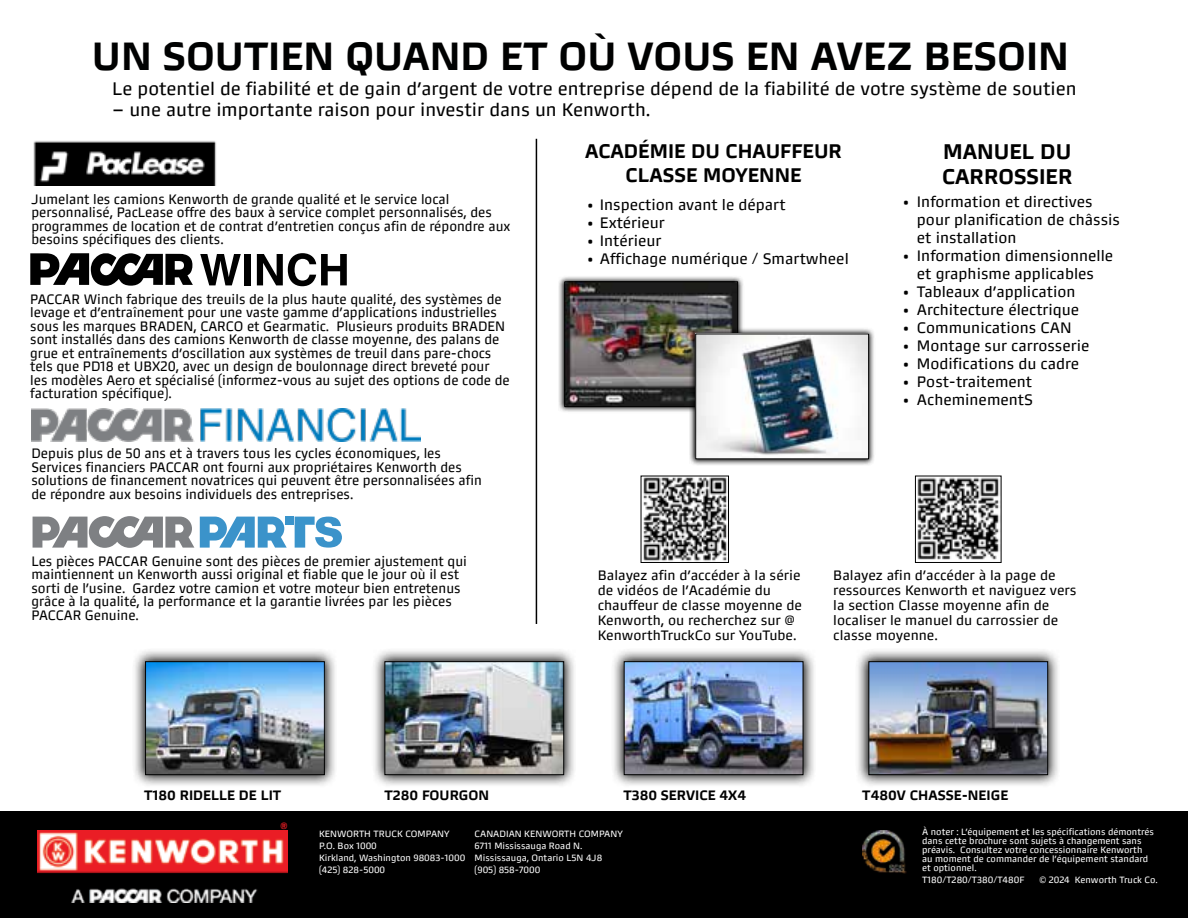
<style>
.page{position:relative;width:1188px;height:918px;background:#fff}
.page>*{position:absolute;margin:0;border:0;box-sizing:border-box;transform-origin:0 0}
.t1{font:700 39px "Kenworth Sans";color:#000101}
.t2{font:700 21px/25.2px "Kenworth Sans";color:#000}
.t3{font:700 19.5px/23.4px "Kenworth Sans";color:#000;text-align:center}
.t4{font:18px "Kenworth Sans";color:#000}
.t5{font:15px/18px "Kenworth Sans";color:#000}
.t6{font:13.5px/13.5px "Kenworth Sans";color:#000;scale:.96 1}
.t7{font:13.5px/15px "Kenworth Sans";color:#000}
.t8{font:700 13.5px "Kenworth Sans";color:#000}
.t9{font:9px/12px "Kenworth Sans";color:#fff}
.t10{font:700 9px "Kenworth Sans";color:#ed1d24}
</style>
<div class="page">
<div style="left:0;top:811px;width:1188px;height:107px;background:#000"></div>
<img style="left:38px;top:830px;width:249px;height:73px">
<img style="left:863px;top:830px;width:44px;height:44px">
<hr style="left:536px;top:139px;width:1px;height:485px;background:#000">
<img style="left:33px;top:141px;width:183px;height:45px">
<svg style="left:200px;top:254px;width:41px;height:31px"></svg>
<div style="left:244px;top:254px;width:7px;height:31px;background:#000"></div>
<svg style="left:257px;top:253px;width:90px;height:33px"></svg>
<svg style="left:30px;top:253px;width:163px;height:33px"></svg>
<svg style="left:613px;top:650px;width:201px;height:135px;background:#b9b9b9"></svg>
<img style="left:624px;top:661px;width:180px;height:114px">
<svg style="left:134px;top:650px;width:201px;height:135px;background:#bababa"></svg>
<img style="left:145px;top:661px;width:180px;height:114px">
<svg style="left:857px;top:650px;width:201px;height:135px;background:#bababa"></svg>
<img style="left:868px;top:661px;width:180px;height:114px">
<svg style="left:374px;top:650px;width:200px;height:135px;background:#babbbb"></svg>
<img style="left:384px;top:661px;width:180px;height:114px">
<div style="left:285px;top:517px;width:9px;height:8px;background:#3a94cb"></div>
<svg style="left:295px;top:517px;width:47px;height:31px"></svg>
<svg style="left:33px;top:516px;width:161px;height:32px"></svg>
<svg style="left:200px;top:517px;width:87px;height:31px"></svg>
<img style="left:31px;top:409px;width:389px;height:32px">
<svg style="left:558px;top:276px;width:185px;height:136px;background:#a8a8a8"></svg>
<img style="left:567px;top:284px;width:169px;height:121px">
<div style="left:565px;top:282px;width:173px;height:125px;border:1px solid #000"></div>
<svg style="left:640px;top:475px;width:89px;height:88px;background:#858585"></svg>
<svg style="left:915px;top:475px;width:87px;height:88px;background:#828282"></svg>
<svg style="left:689px;top:327px;width:185px;height:138px;background:#9c9b9a"></svg>
<img style="left:698px;top:336px;width:169px;height:121px">
<h1 class="t1" style="left:92px;top:31px;width:979px">UN SOUTIEN QUAND ET OÙ VOUS EN AVEZ BESOIN</h1>
<h3 class="t4" style="left:112px;top:76px;width:966px">Le potentiel de fiabilité et de gain d’argent de votre entreprise dépend de la fiabilité de votre système de soutien</h3>
<h3 class="t4" style="left:112px;top:98px;width:540px">– une autre importante raison pour investir dans un Kenworth.</h3>
<p class="t6" style="left:31px;top:192px;width:500px">Jumelant les camions Kenworth de grande qualité et le service local personnalisé, PacLease offre des baux à service complet personnalisés, des programmes de location et de contrat d’entretien conçus afin de répondre aux besoins spécifiques des clients.</p>
<p class="t6" style="left:30px;top:292px;width:501px">PACCAR Winch fabrique des treuils de la plus haute qualité, des systèmes de levage et d’entraînement pour une vaste gamme d’applications industrielles sous les marques BRADEN, CARCO et Gearmatic. Plusieurs produits BRADEN sont installés dans des camions Kenworth de classe moyenne, des palans de grue et entraînements d’oscillation aux systèmes de treuil dans pare-chocs tels que PD18 et UBX20, avec un design de boulonnage direct breveté pour les modèles Aero et spécialisé (informez-vous au sujet des options de code de facturation spécifique).</p>
<p class="t6" style="left:31px;top:447px;width:471px">Depuis plus de 50 ans et à travers tous les cycles économiques, les Services financiers PACCAR ont fourni aux propriétaires Kenworth des solutions de financement novatrices qui peuvent être personnalisées afin de répondre aux besoins individuels des entreprises.</p>
<p class="t6" style="left:31px;top:554px;width:455px">Les pièces PACCAR Genuine sont des pièces de premier ajustement qui maintiennent un Kenworth aussi original et fiable que le jour où il est sorti de l’usine. Gardez votre camion et votre moteur bien entretenus grâce à la qualité, la performance et la garantie livrées par les pièces PACCAR Genuine.</p>
<h3 class="t3" style="left:585px;top:139px;width:258px">ACADÉMIE DU CHAUFFEUR<br>CLASSE MOYENNE</h3>
<p class="t5" style="left:588px;top:196px;width:199px">• Inspection avant le départ</p>
<p class="t5" style="left:588px;top:214px;width:79px">• Extérieur</p>
<p class="t5" style="left:588px;top:232px;width:75px">• Intérieur</p>
<p class="t5" style="left:588px;top:250px;width:262px">• Affichage numérique / Smartwheel</p>
<h2 class="t2" style="left:942px;top:139px;width:132px">MANUEL DU<br>CARROSSIER</h2>
<p class="t5" style="left:917px;top:193px;width:204px;text-indent:-14px">• Information et directives pour planification de châssis et installation</p>
<p class="t5" style="left:903px;top:247px;width:211px;text-align:center">• Information dimensionnelle et graphisme applicables</p>
<p class="t5" style="left:903px;top:283px;width:173px">• Tableaux d’application</p>
<p class="t5" style="left:903px;top:301px;width:177px">• Architecture électrique</p>
<p class="t5" style="left:903px;top:319px;width:170px">• Communications CAN</p>
<p class="t5" style="left:903px;top:337px;width:187px">• Montage sur carrosserie</p>
<p class="t5" style="left:903px;top:355px;width:177px">• Modifications du cadre</p>
<p class="t5" style="left:903px;top:373px;width:130px">• Post-traitement</p>
<p class="t5" style="left:903px;top:391px;width:131px">• AcheminementS</p>
<p class="t7" style="left:598px;top:568px;width:206px">Balayez afin d’accéder à la série de vidéos de l’Académie du chauffeur de classe moyenne de<br>Kenworth, ou recherchez sur @<br>KenworthTruckCo sur YouTube.</p>
<p class="t7" style="left:833px;top:568px;width:245px">Balayez afin d’accéder à la page de ressources Kenworth et naviguez vers la section Classe moyenne afin de localiser le manuel du carrossier de classe moyenne.</p>
<p class="t8" style="left:144px;top:787px;width:138px">T180 RIDELLE DE LIT</p>
<p class="t8" style="left:384px;top:787px;width:106px">T280 FOURGON</p>
<p class="t8" style="left:623px;top:787px;width:124px">T380 SERVICE 4X4</p>
<p class="t8" style="left:862px;top:787px;width:148px">T480V CHASSE-NEIGE</p>
<p class="t10" style="left:280px;top:820px;width:8px">®</p>
<p class="t9" style="left:319px;top:827px;width:148px">KENWORTH TRUCK COMPANY<br>P.O. Box 1000<br>Kirkland, Washington 98083-1000 (425) 828-5000</p>
<p class="t9" style="left:922px;top:827px;width:233px;line-height:9px">À noter : L’équipement et les spécifications démontrés dans cette brochure sont sujets à changement sans préavis. Consultez votre concessionnaire Kenworth au moment de commander de l’équipement standard et optionnel.</p>
<p class="t9" style="left:475px;top:828px;width:150px">CANADIAN KENWORTH COMPANY<br>6711 Mississauga Road N.<br>Mississauga, Ontario L5N 4J8 (905) 858-7000</p>
<p class="t9" style="left:922px;top:873px;width:104px">T180/T280/T380/T480F</p>
<p class="t9" style="left:1040px;top:873px;width:120px">© 2024 Kenworth Truck Co.</p>
</div>
